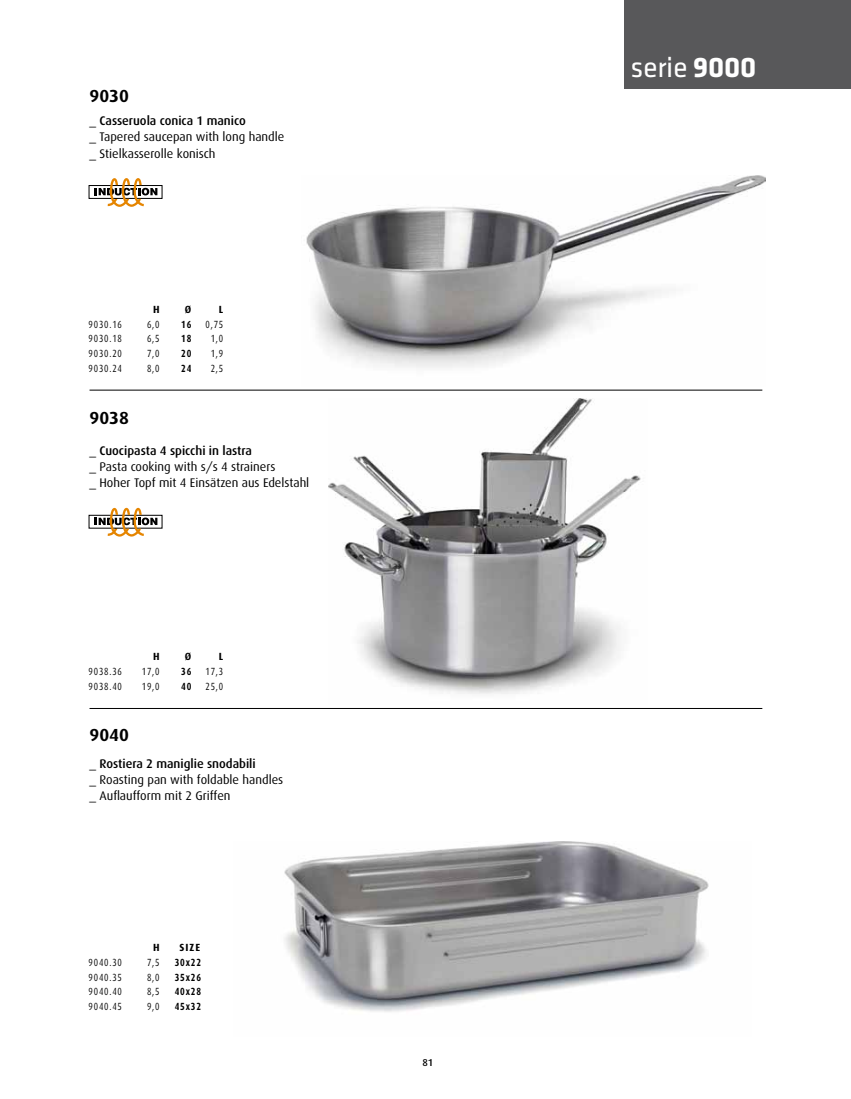
<style>
.page{position:relative;width:851px;height:1099px;background:#fff}
.page>*{position:absolute;margin:0;border:0;box-sizing:border-box;transform-origin:0 0}
.t1{font:29.38px "Klavika Regular TF";letter-spacing:-.005em;color:#fff}
.t2{font:700 17.5px "Dax";color:#000}
.t3{font:12.5px/16.2px "Dax";color:#000}
.t4{font:10.38px "Dax";letter-spacing:.1em;color:#000;scale:.8 1}
.t5{font:700 10.38px "Dax";letter-spacing:.1em;color:#000;scale:.8 1}
.t6{font:700 10.38px "Dax";letter-spacing:.1em;color:#000}
.t7{font:500 10px "Dax";color:#000}
.s1{font-weight:500}
.s2{font-family:"Klavika";font-weight:700}
</style>
<div class="page">
<img style="left:306px;top:176px;width:459px;height:192px">
<img style="left:328px;top:398px;width:313px;height:296px">
<img style="left:284px;top:841px;width:425px;height:171px">
<div style="left:624px;top:0;width:226px;height:89px;background:#58585a"></div>
<svg style="left:94px;top:188px;width:64px;height:8px"></svg>
<div style="left:89px;top:185px;width:73px;height:14px;border:1px solid #000"></div>
<svg style="left:95px;top:178px;width:62px;height:29px"></svg>
<svg style="left:94px;top:517px;width:64px;height:8px"></svg>
<svg style="left:95px;top:508px;width:62px;height:28px"></svg>
<hr style="left:89px;top:708px;width:673px;height:1px;background:#000">
<hr style="left:89px;top:390px;width:673px;height:1px;background:#000">
<h2 class="t2" style="left:89px;top:86px;width:41px">9030</h2>
<p class="t3" style="left:89px;top:113px;width:196px">_ <span class="s1">Casseruola conica 1 manico<br></span>_ Tapered saucepan with long handle _ Stielkasserolle konisch</p>
<p class="t6" style="left:153px;top:303px;width:8px">H</p>
<p class="t6" style="left:185px;top:303px;width:8px">Ø</p>
<p class="t6" style="left:219px;top:303px;width:6px">L</p>
<p class="t4" style="left:89px;top:318px;width:43px">9030.16</p>
<p class="t4" style="left:147px;top:318px;width:17px">6,0</p>
<p class="t5" style="left:181px;top:318px;width:14px">16</p>
<p class="t4" style="left:206px;top:318px;width:24px">0,75</p>
<p class="t4" style="left:89px;top:333px;width:43px">9030.18</p>
<p class="t4" style="left:147px;top:333px;width:17px">6,5</p>
<p class="t5" style="left:181px;top:333px;width:14px">18</p>
<p class="t4" style="left:211px;top:333px;width:17px">1,0</p>
<p class="t4" style="left:89px;top:348px;width:43px">9030.20</p>
<p class="t4" style="left:147px;top:348px;width:17px">7,0</p>
<p class="t5" style="left:181px;top:348px;width:14px">20</p>
<p class="t4" style="left:211px;top:348px;width:17px">1,9</p>
<p class="t4" style="left:89px;top:363px;width:43px">9030.24</p>
<p class="t4" style="left:147px;top:363px;width:17px">8,0</p>
<p class="t5" style="left:181px;top:363px;width:14px">24</p>
<p class="t4" style="left:211px;top:363px;width:17px">2,5</p>
<h2 class="t2" style="left:89px;top:408px;width:41px">9038</h2>
<p class="t3" style="left:89px;top:442px;width:221px">_ <span class="s1">Cuocipasta 4 spicchi in lastra<br></span>_ Pasta cooking with s/s 4 strainers<br>_ Hoher Topf mit 4 Einsätzen aus Edelstahl</p>
<p class="t6" style="left:153px;top:651px;width:8px">H</p>
<p class="t6" style="left:185px;top:651px;width:8px">Ø</p>
<p class="t6" style="left:219px;top:651px;width:6px">L</p>
<p class="t4" style="left:89px;top:666px;width:43px">9038.36</p>
<p class="t4" style="left:142px;top:666px;width:24px">17,0</p>
<p class="t5" style="left:181px;top:665px;width:14px">36</p>
<p class="t4" style="left:206px;top:666px;width:24px">17,3</p>
<p class="t4" style="left:89px;top:680px;width:43px">9038.40</p>
<p class="t4" style="left:142px;top:680px;width:24px">19,0</p>
<p class="t5" style="left:181px;top:680px;width:14px">40</p>
<p class="t4" style="left:206px;top:680px;width:24px">25,0</p>
<h2 class="t2" style="left:89px;top:725px;width:41px">9040</h2>
<p class="t3" style="left:89px;top:755px;width:195px">_ <span class="s1">Rostiera 2 maniglie snodabili<br></span>_ Roasting pan with foldable handles _ Auflaufform mit 2 Griffen</p>
<p class="t6" style="left:153px;top:941px;width:8px">H</p>
<p class="t6" style="left:179px;top:941px;width:22px">SIZE</p>
<p class="t4" style="left:89px;top:956px;width:43px">9040.30</p>
<p class="t4" style="left:147px;top:956px;width:17px">7,5</p>
<p class="t5" style="left:175px;top:956px;width:34px">30x22</p>
<p class="t4" style="left:89px;top:971px;width:43px">9040.35</p>
<p class="t4" style="left:147px;top:971px;width:17px">8,0</p>
<p class="t5" style="left:175px;top:971px;width:34px">35x26</p>
<p class="t4" style="left:89px;top:986px;width:43px">9040.40</p>
<p class="t4" style="left:147px;top:986px;width:17px">8,5</p>
<p class="t5" style="left:175px;top:986px;width:34px">40x28</p>
<p class="t4" style="left:89px;top:1001px;width:43px">9040.45</p>
<p class="t4" style="left:147px;top:1001px;width:17px">9,0</p>
<p class="t5" style="left:175px;top:1000px;width:34px">45x32</p>
<p class="t7" style="left:422px;top:1057px;width:12px">81</p>
<h1 class="t1" style="left:630px;top:53px;width:127px">serie <span class="s2">9000</span></h1>
</div>
